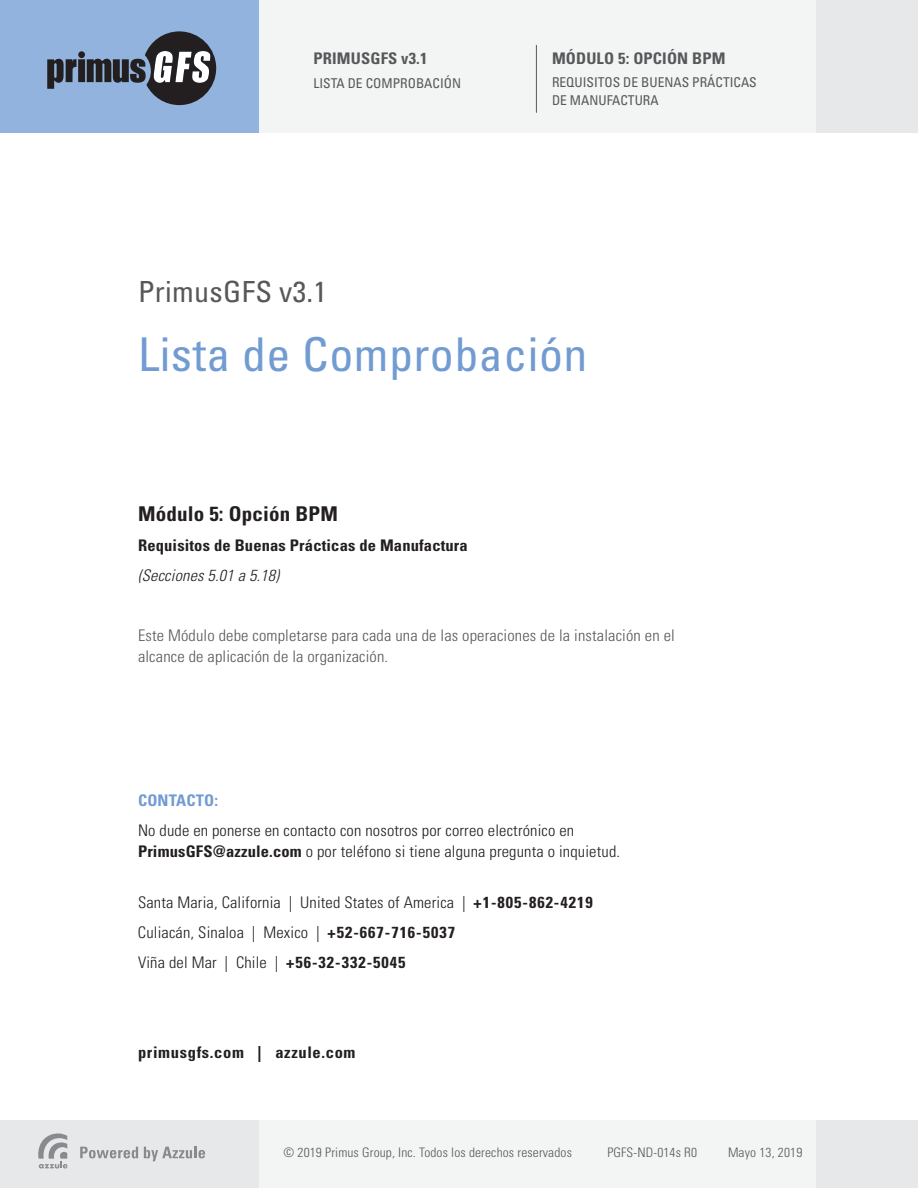
<style>
.page{position:relative;width:918px;height:1188px;background:#fff}
.page>*{position:absolute;margin:0;border:0;box-sizing:border-box;transform-origin:0 0}
.t1{font:condensed 46.5px "Univers LT Std";letter-spacing:.01em;color:#729cd1}
.t2{font:condensed 29.1px "Univers LT Std";letter-spacing:.01em;color:#57585a}
.t3{font:700 condensed 20.4px "Univers LT Std";letter-spacing:.01em;color:#231f20}
.t4{font:300 condensed 16.05px/30px "Univers LT Std";letter-spacing:.01em;color:#231f20}
.t5{font:300 condensed 16.05px/21px "Univers LT Std";letter-spacing:.01em;color:#57585a}
.t6{font:700 condensed 16.05px "Univers LT Std";letter-spacing:.01em;color:#231f20}
.t7{font:700 condensed 16.05px "Univers LT Std";letter-spacing:.01em;color:#57585a}
.t8{font:700 condensed 16.05px "Univers LT Std";letter-spacing:.04em;color:#231f20}
.t9{font:italic 300 condensed 16.05px "Univers LT Std";letter-spacing:.01em;color:#231f20}
.t10{font:700 condensed 16.05px "Univers LT Std";letter-spacing:.01em;color:#729cd1}
.t11{font:condensed 13.5px/18px "Univers LT Std";color:#57585a}
.t12{font:300 condensed 13.05px "Univers LT Std";letter-spacing:.01em;color:#57585a}
.s1{font-weight:700}
</style>
<div class="page">
<div style="left:0;top:0;width:918px;height:132px;background:#f3f5f5"></div>
<div style="left:816px;top:0;width:102px;height:132px;background:#e7e8e9"></div>
<div style="left:0;top:0;width:259px;height:133px;background:#91b3dd"></div>
<svg style="left:47px;top:59px;width:30px;height:30px"></svg>
<div style="left:78px;top:59px;width:7px;height:23px;background:#231f20"></div>
<div style="left:78px;top:51px;width:7px;height:7px;background:#231f20;border-radius:50%"></div>
<svg style="left:87px;top:31px;width:129px;height:74px"></svg>
<div style="left:0;top:1120px;width:918px;height:68px;background:#f3f5f5"></div>
<div style="left:816px;top:1120px;width:102px;height:68px;background:#e7e8e9"></div>
<div style="left:0;top:1120px;width:259px;height:68px;background:#e7e8e9"></div>
<svg style="left:80px;top:1147px;width:58px;height:11px"></svg>
<svg style="left:144px;top:1147px;width:61px;height:14px"></svg>
<svg style="left:38px;top:1133px;width:30px;height:35px"></svg>
<hr style="left:536px;top:45px;width:1px;height:68px;background:#57585a">
<p class="t7" style="left:314px;top:49px;width:115px">PRIMUSGFS v3.1</p>
<p class="t11" style="left:314px;top:74px;width:149px">LISTA DE COMPROBACIÓN</p>
<p class="t7" style="left:552px;top:49px;width:175px">MÓDULO 5: OPCIÓN BPM</p>
<p class="t11" style="left:552px;top:73px;width:206px">REQUISITOS DE BUENAS PRÁCTICAS<br>DE MANUFACTURA</p>
<h2 class="t2" style="left:138px;top:274px;width:190px">PrimusGFS v3.1</h2>
<h1 class="t1" style="left:138px;top:325px;width:451px">Lista de Comprobación</h1>
<p class="t3" style="left:138px;top:502px;width:201px">Módulo 5: Opción BPM</p>
<p class="t6" style="left:138px;top:536px;width:331px">Requisitos de Buenas Prácticas de Manufactura</p>
<p class="t9" style="left:138px;top:566px;width:143px">(Secciones 5.01 a 5.18)</p>
<p class="t5" style="left:138px;top:625px;width:538px">Este Módulo debe completarse para cada una de las operaciones de la instalación en el alcance de aplicación de la organización.</p>
<p class="t10" style="left:138px;top:791px;width:82px">CONTACTO:</p>
<p class="t4" style="left:138px;top:820px;width:484px;line-height:21px">No dude en ponerse en contacto con nosotros por correo electrónico en<br><span class="s1">PrimusGFS@azzule.com</span> o por teléfono si tiene alguna pregunta o inquietud.</p>
<p class="t4" style="left:138px;top:888px;width:456px">Santa Maria, California | United States of America | <span class="s1">+1-805-862-4219<br></span>Culiacán, Sinaloa | Mexico | <span class="s1">+52-667-716-5037<br></span>Viña del Mar | Chile | <span class="s1">+56-32-332-5045</span></p>
<p class="t8" style="left:138px;top:1043px;width:219px">primusgfs.com | azzule.com</p>
<p class="t12" style="left:284px;top:1145px;width:290px">© 2019 Primus Group, Inc. Todos los derechos reservados</p>
<p class="t12" style="left:608px;top:1145px;width:91px">PGFS-ND-014s R0</p>
<p class="t12" style="left:728px;top:1145px;width:76px">Mayo 13, 2019</p>
</div>
